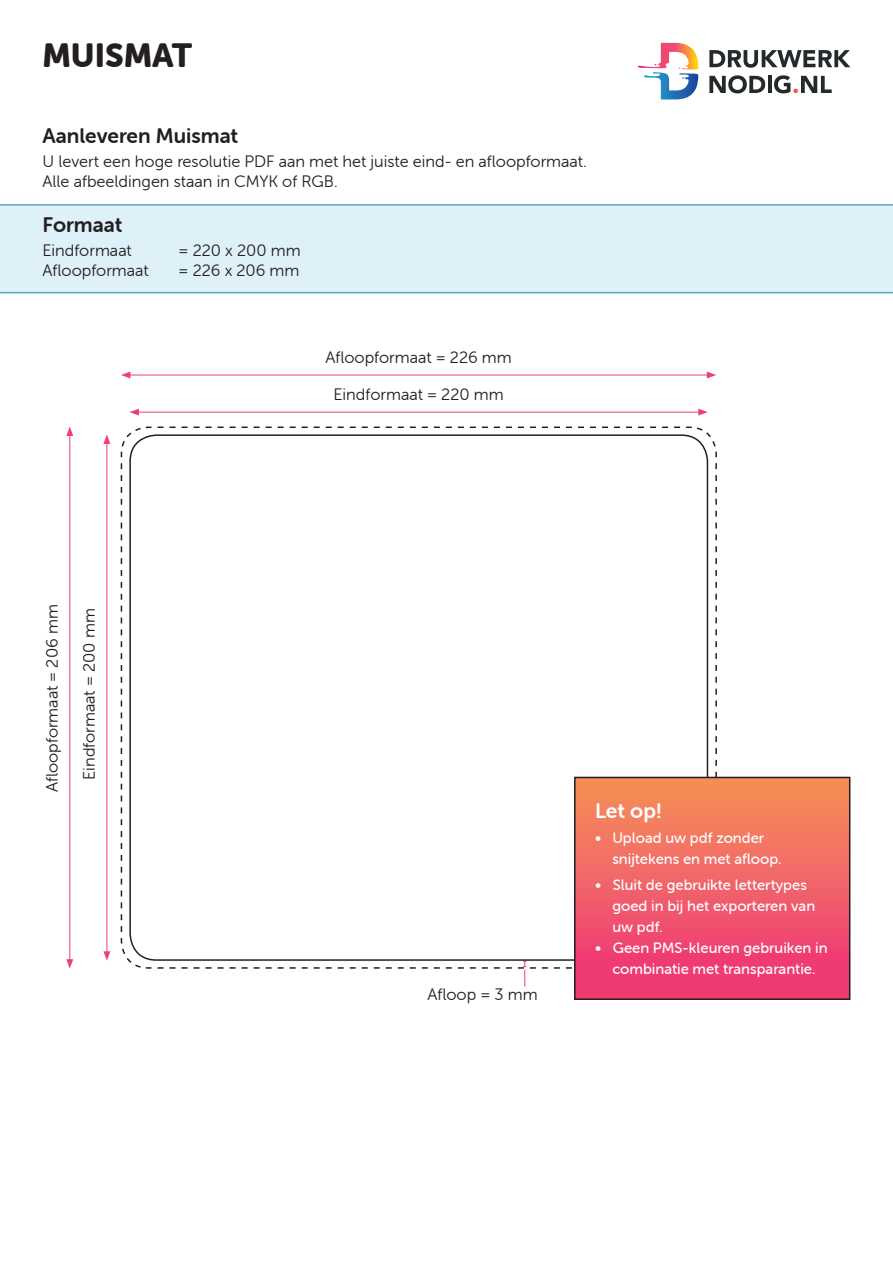
<style>
.page{position:relative;width:893px;height:1263px;background:#fff}
.page>*{position:absolute;margin:0;border:0;box-sizing:border-box;transform-origin:0 0}
.Titel{font:33px "Museo Sans Rounded 900";color:#231f20}
.Kop_1{font:21px "Museo Sans Rounded 700";color:#231f20}
.Kop_1-2{font:21px "Museo Sans Rounded 700";color:#fff}
.Tekst{font:16.5px "Museo Sans Rounded 300";color:#231f20}
.Kop_1-3{font:15px/21px "Museo Sans Rounded 500";color:#fff}
</style>
<div class="page">
<div style="left:0;top:204px;width:893px;height:89px;background:#def0f8"></div>
<svg style="left:709px;top:50px;width:141px;height:18px"></svg>
<svg style="left:709px;top:75px;width:56px;height:18px"></svg>
<hr style="left:768px;top:76px;width:3px;height:17px;background:#24292c">
<svg style="left:774px;top:75px;width:58px;height:18px"></svg>
<svg style="left:638px;top:43px;width:60px;height:56px"></svg>
<hr style="left:128px;top:375px;width:581px;height:1px;background:#ef4070">
<svg style="left:707px;top:372px;width:9px;height:6px"></svg>
<svg style="left:121px;top:372px;width:9px;height:6px"></svg>
<hr style="left:137px;top:412px;width:564px;height:1px;background:#ef4070">
<svg style="left:698px;top:409px;width:10px;height:7px"></svg>
<svg style="left:129px;top:409px;width:10px;height:7px"></svg>
<hr style="left:69px;top:434px;width:1px;height:527px;background:#ef4070">
<svg style="left:66px;top:426px;width:7px;height:10px"></svg>
<svg style="left:66px;top:959px;width:7px;height:10px"></svg>
<hr style="left:107px;top:441px;width:1px;height:513px;background:#ef4070">
<svg style="left:103px;top:434px;width:7px;height:10px"></svg>
<svg style="left:103px;top:951px;width:7px;height:10px"></svg>
<svg style="left:120px;top:426px;width:598px;height:543px"></svg>
<div style="left:575px;top:777px;width:275px;height:222px;background:linear-gradient(to bottom,#f59258,#ee3177)"></div>
<div style="left:574px;top:777px;width:276px;height:223px;border:2px solid #231f20"></div>
<p class="Titel" style="left:43px;top:37px;width:151px">MUISMAT</p>
<p class="Kop_1" style="left:43px;top:124px;width:197px">Aanleveren Muismat</p>
<p class="Tekst" style="left:43px;top:153px;width:546px">U levert een hoge resolutie PDF aan met het juiste eind- en afloopformaat.</p>
<p class="Tekst" style="left:43px;top:173px;width:297px">Alle afbeeldingen staan in CMYK of RGB.</p>
<p class="Kop_1" style="left:43px;top:213px;width:81px">Formaat</p>
<p class="Tekst" style="left:43px;top:242px;width:91px">Eindformaat</p>
<p class="Tekst" style="left:179px;top:242px;width:124px">= 220 x 200 mm</p>
<p class="Tekst" style="left:43px;top:261px;width:108px">Afloopformaat</p>
<p class="Tekst" style="left:179px;top:261px;width:122px">= 226 x 206 mm</p>
<p class="Tekst" style="left:325px;top:348px;width:188px">Afloopformaat = 226 mm</p>
<p class="Tekst" style="left:334px;top:386px;width:172px">Eindformaat = 220 mm</p>
<p class="Tekst" style="left:43px;top:792px;width:189px;rotate:-90deg">Afloopformaat = 206 mm</p>
<p class="Tekst" style="left:80px;top:780px;width:173px;rotate:-90deg">Eindformaat = 200 mm</p>
<p class="Tekst" style="left:427px;top:985px;width:112px">Afloop = 3 mm</p>
<p class="Kop_1-2" style="left:595px;top:799px;width:68px">Let op!</p>
<p class="Kop_1-3" style="left:612px;top:828px;width:171px;text-indent:-17px">• Upload uw pdf zonder snijtekens en met afloop.</p>
<p class="Kop_1-3" style="left:612px;top:874px;width:204px;text-indent:-17px">• Sluit de gebruikte lettertypes goed in bij het exporteren van uw pdf.</p>
<p class="Kop_1-3" style="left:595px;top:937px;width:234px;text-align:center">• Geen PMS-kleuren gebruiken in combinatie met transparantie.</p>
</div>
